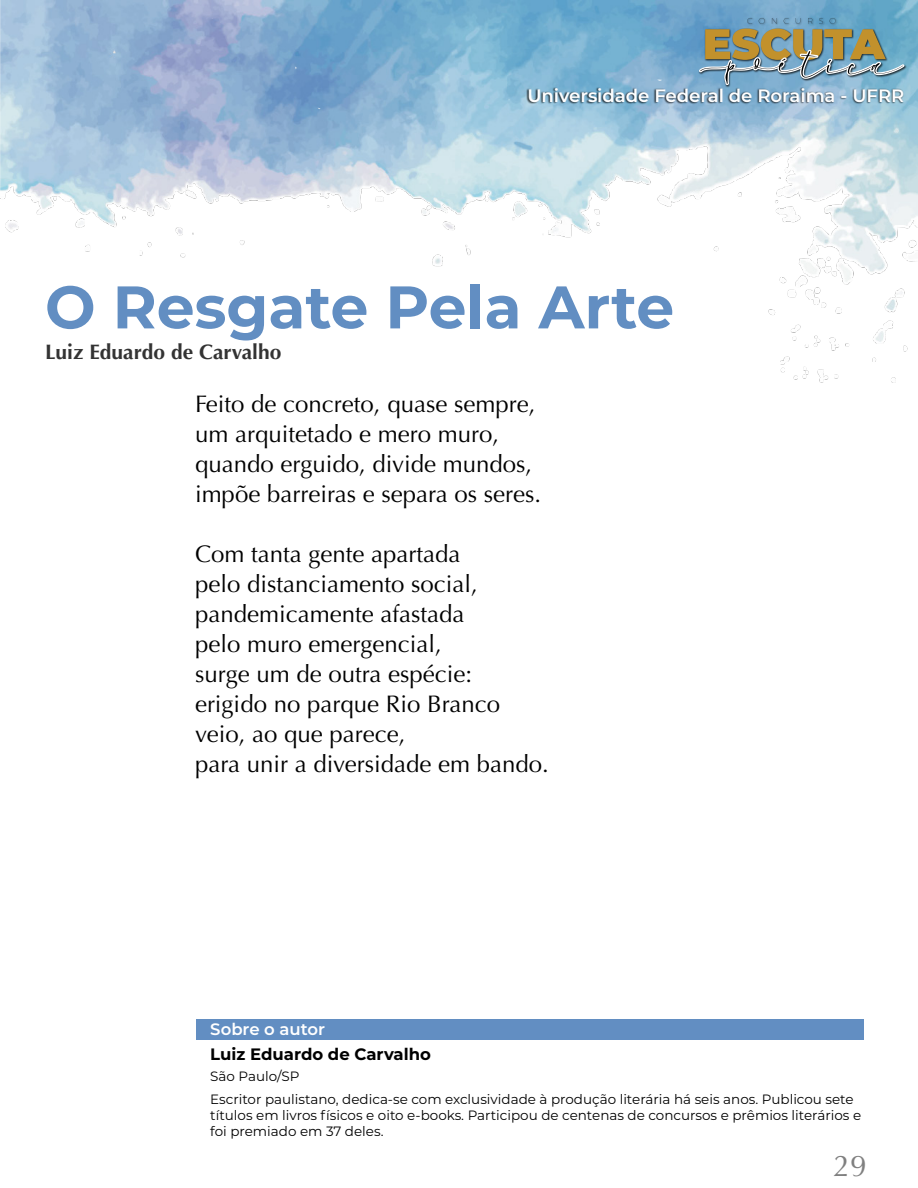
<style>
.page{position:relative;width:918px;height:1188px;background:#fff}
.page>*{position:absolute;margin:0;border:0;box-sizing:border-box;transform-origin:0 0}
.t1{font:700 60px "Montserrat";color:#628ec2}
.t2{font:30px "Optima";color:#808080}
.t3{font:24px/30px "Optima";color:#000}
.t4{font:700 21px "Optima";color:#333}
.t5{font:600 18px "Montserrat";color:#fff}
.t6{font:700 16.5px "Montserrat";color:#000}
.t7{font:600 16.5px "Montserrat";color:#fff}
.t8{font:13.5px/22.6px "Montserrat";color:#000}
</style>
<div class="page">
<img style="left:0;top:0;width:918px;height:383px">
<div style="left:196px;top:1019px;width:668px;height:21px;background:#628ec2"></div>
<div style="left:526px;top:87px;width:378px;height:17px;background:#000;opacity:.75"></div>
<div style="left:698px;top:17px;width:209px;height:71px;background:#000;opacity:.75"></div>
<svg style="left:699px;top:18px;width:205px;height:67px;background:#849c9a"></svg>
<p class="t5" style="left:527px;top:83px;width:378px">Universidade Federal de Roraima - UFRR</p>
<h1 class="t1" style="left:45px;top:264px;width:631px">O Resgate Pela Arte</h1>
<p class="t4" style="left:45px;top:340px;width:238px">Luiz Eduardo de Carvalho</p>
<p class="t3" style="left:195px;top:389px;width:348px">Feito de concreto, quase sempre, um arquitetado e mero muro, quando erguido, divide mundos, impõe barreiras e separa os seres.</p>
<p class="t3" style="left:195px;top:539px;width:355px">Com tanta gente apartada<br>pelo distanciamento social, pandemicamente afastada<br>pelo muro emergencial,<br>surge um de outra espécie: erigido no parque Rio Branco veio, ao que parece,<br>para unir a diversidade em bando.</p>
<p class="t7" style="left:210px;top:1018px;width:116px">Sobre o autor</p>
<p class="t6" style="left:210px;top:1043px;width:222px">Luiz Eduardo de Carvalho</p>
<p class="t8" style="left:210px;top:1064px;width:645px">São Paulo/SP<br>Escritor paulistano, dedica-se com exclusividade à produção literária há seis anos. Publicou sete</p>
<p class="t8" style="left:210px;top:1106px;width:652px;line-height:16.2px">títulos em livros físicos e oito e-books. Participou de centenas de concursos e prêmios literários e foi premiado em 37 deles.</p>
<p class="t2" style="left:834px;top:1149px;width:35px">29</p>
</div>
